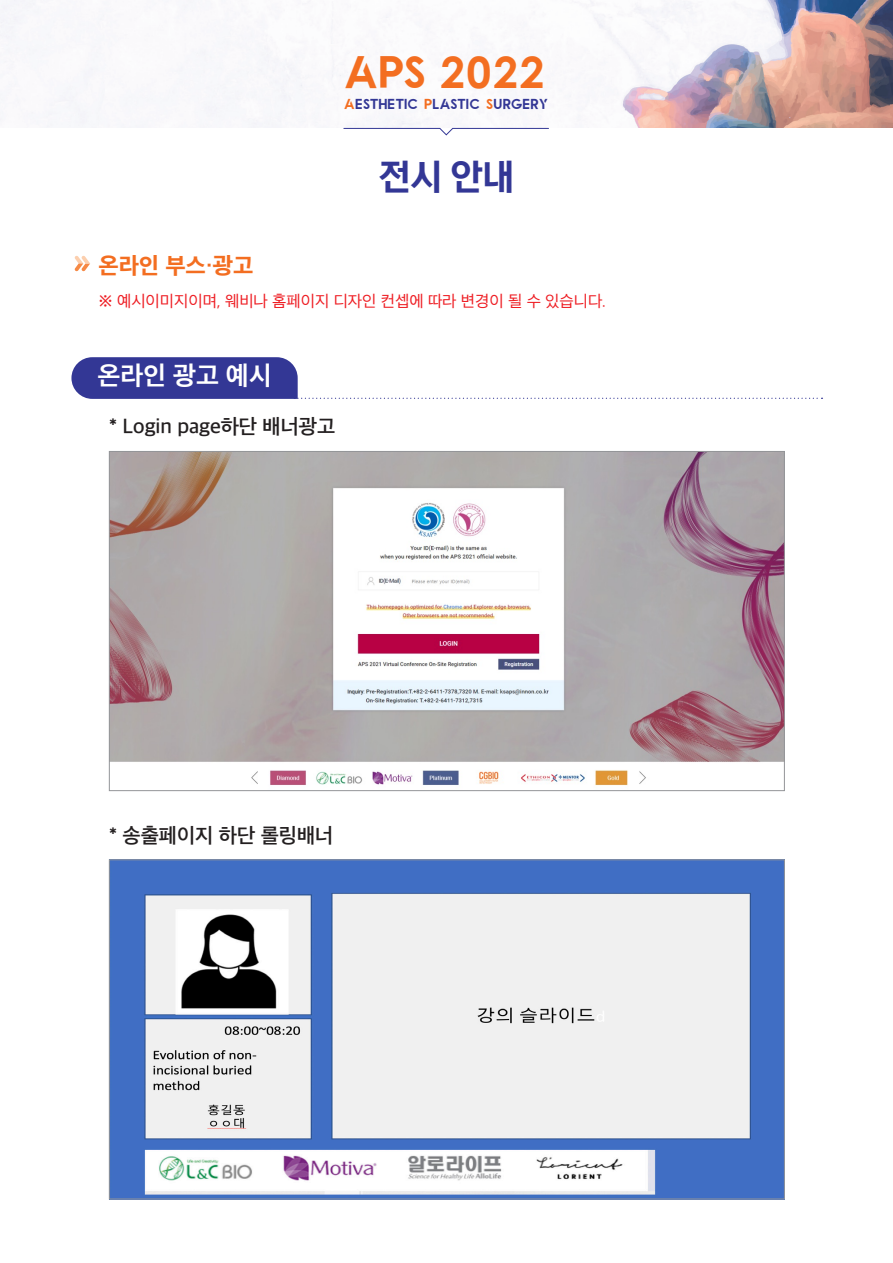
<style>
.page{position:relative;width:893px;height:1263px;background:#fff}
.page>*{position:absolute;margin:0;border:0;box-sizing:border-box;transform-origin:0 0}
.t1{font:700 45.3px "Qualy";color:#f36e21}
.t2{font:36px "NEXON Lv 2 Gothic OTF Bold";color:#333795}
.t3{font:700 26.4px "Apple SD Gothic Neo";color:#fff}
.t4{font:800 23.4px "Apple SD Gothic Neo";color:#f36e21}
.t5{font:600 21px "Apple SD Gothic Neo";color:#231f20}
.t6{font:16.5px "Apple SD Gothic Neo";color:#ee1d23}
.t7{font:700 14.4px "Qualy";letter-spacing:.015em;color:#333795}
.s1{color:#f36e21}
</style>
<div class="page">
<img style="left:0;top:0;width:893px;height:128px">
<svg style="left:343px;top:128px;width:206px;height:8px"></svg>
<svg style="left:74px;top:256px;width:16px;height:15px"></svg>
<svg style="left:71px;top:357px;width:751px;height:42px"></svg>
<img style="left:111px;top:453px;width:672px;height:333px">
<img style="left:111px;top:862px;width:672px;height:335px">
<h1 class="t1" style="left:346px;top:46px;width:203px">APS 2022</h1>
<p class="t7" style="left:344px;top:95px;width:206px"><span class="s1">A</span>ESTHETIC <span class="s1">P</span>LASTIC <span class="s1">S</span>URGERY</p>
<p class="t2" style="left:379px;top:158px;width:136px">전시 안내</p>
<p class="t4" style="left:98px;top:253px;width:156px">온라인 부스·광고</p>
<p class="t6" style="left:98px;top:292px;width:509px">※ 예시이미지이며, 웨비나 홈페이지 디자인 컨셉에 따라 변경이 될 수 있습니다.</p>
<p class="t3" style="left:97px;top:362px;width:176px">온라인 광고 예시</p>
<p class="t5" style="left:109px;top:415px;width:228px">* Login page하단 배너광고</p>
<p class="t5" style="left:109px;top:824px;width:226px">* 송출페이지 하단 롤링배너</p>
</div>
